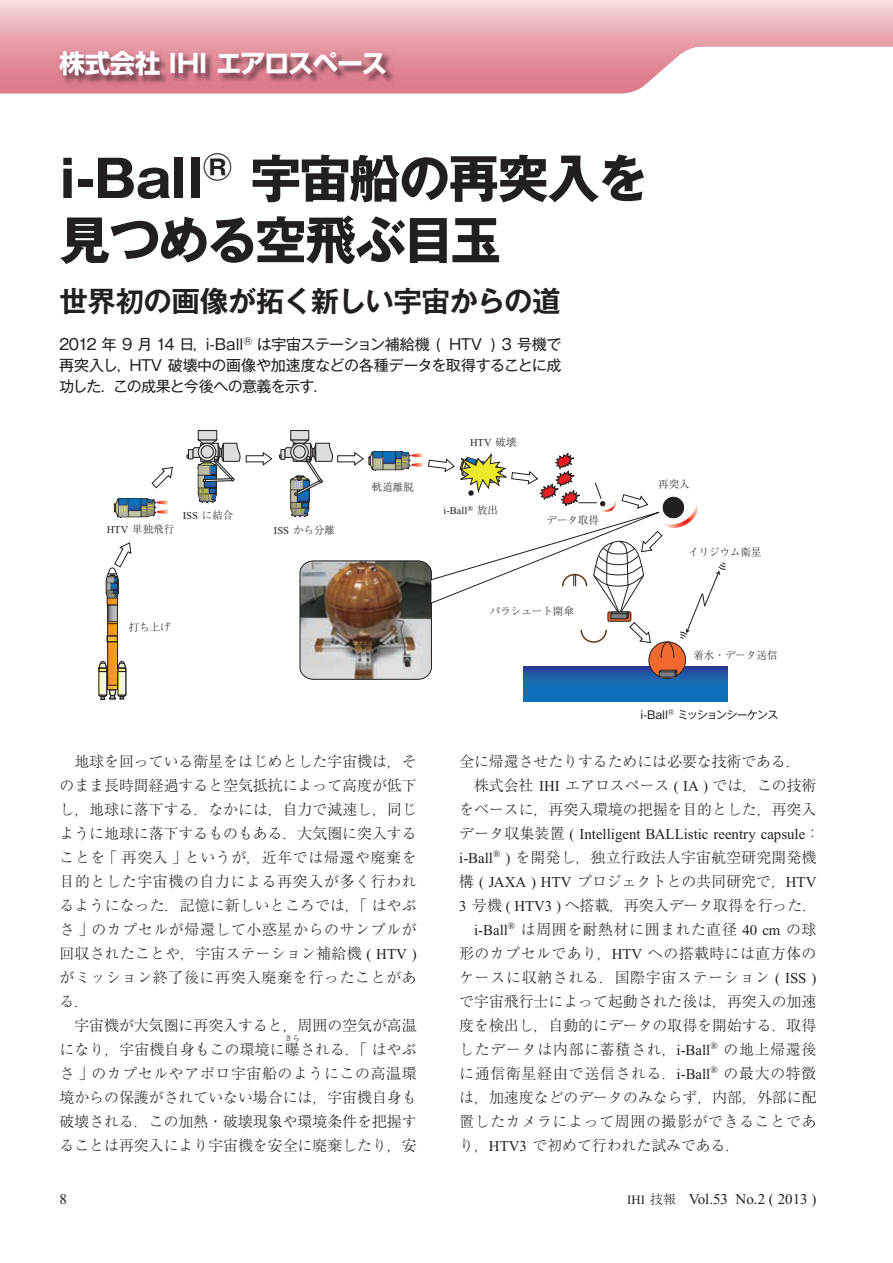
<style>
.page{position:relative;width:893px;height:1263px;background:#fff}
.page>*{position:absolute;margin:0;border:0;box-sizing:border-box;transform-origin:0 0}
.t1{font:700 51px/61.5px "Gothic MB101 Pro";letter-spacing:-.03em;color:#231f20}
.t2{font:700 28.5px "Gothic MB101 Pro De";letter-spacing:-.02em;color:#231f20}
.t3{font:700 25.5px "Shin Go Pro";letter-spacing:-.03em;color:#fff}
.t4{font:300 15px/24px "Ryumin Pro";letter-spacing:.005em;color:#231f20;text-align:justify}
.t5{font:15px/21px "Gothic MB101 Pro";letter-spacing:-.03em;color:#231f20;text-align:justify}
.t6{font:15px "Times New Roman";color:#231f20}
.t7{font:300 15px "Ryumin Pro";letter-spacing:.055em;color:#231f20}
.t8{font:300 15px "Ryumin Pro";letter-spacing:.05em;color:#231f20}
.t9{font:300 15px "Ryumin Pro";letter-spacing:.04em;color:#231f20}
.t10{font:300 15px "Ryumin Pro";letter-spacing:.035em;color:#231f20}
.t11{font:10.95px "Gothic MB101 Pro";letter-spacing:-.06em;color:#231f20}
.t12{font:300 10.5px "Ryumin Pro";color:#231f20}
.t13{font:10.5px "Times New Roman";color:#231f20}
.t14{font:300 7.5px "Ryumin Pro";color:#231f20}
.s1{font-family:"Times New Roman";font-weight:400}
.s2{font-family:"Ryumin Pro";font-weight:300}
.s3{font-size:12.75px}
.s4{font-family:"Ryumin Pro";font-weight:300;font-size:12.75px}
</style>
<div class="page">
<svg style="left:0;top:0;width:893px;height:94px;background:#ecb7bf"></svg>
<img style="left:59px;top:51px;width:336px;height:34px">
<div style="left:523px;top:667px;width:205px;height:34px;background:linear-gradient(to bottom,#2a4e9e,#067bc1)"></div>
<div style="left:649px;top:642px;width:37px;height:36px;background:#f2682e;border-radius:50%"></div>
<div style="left:648px;top:641px;width:38px;height:38px;border:1px solid #231f20;border-radius:50%"></div>
<svg style="left:660px;top:669px;width:18px;height:9px"></svg>
<div style="left:198px;top:430px;width:19px;height:10px;background:#dcdddf"></div>
<div style="left:198px;top:430px;width:19px;height:10px;border:1px solid #231f20"></div>
<div style="left:291px;top:430px;width:18px;height:10px;background:#dcdddf"></div>
<div style="left:290px;top:430px;width:19px;height:10px;border:1px solid #231f20"></div>
<svg style="left:114px;top:497px;width:54px;height:21px"></svg>
<svg style="left:109px;top:624px;width:7px;height:37px"></svg>
<div style="left:107px;top:621px;width:11px;height:69px;border:1px solid #231f20"></div>
<svg style="left:109px;top:637px;width:7px;height:3px"></svg>
<div style="left:107px;top:635px;width:11px;height:7px;border:1px solid #231f20"></div>
<svg style="left:109px;top:607px;width:7px;height:13px"></svg>
<div style="left:107px;top:605px;width:11px;height:17px;border:1px solid #231f20"></div>
<svg style="left:107px;top:621px;width:11px;height:3px"></svg>
<svg style="left:98px;top:661px;width:29px;height:39px"></svg>
<svg style="left:299px;top:659px;width:361px;height:21px"></svg>
<svg style="left:105px;top:542px;width:27px;height:63px"></svg>
<svg style="left:151px;top:466px;width:22px;height:23px"></svg>
<svg style="left:187px;top:439px;width:86px;height:64px"></svg>
<svg style="left:279px;top:439px;width:447px;height:220px"></svg>
<h3 class="t3" style="left:59px;top:44px;width:329px">株式会社 IHI エアロスペース</h3>
<h1 class="t1" style="left:59px;top:142px;width:591px">i-Ball<sup>®</sup> 宇宙船の再突入を見つめる空飛ぶ目玉</h1>
<h2 class="t2" style="left:59px;top:277px;width:503px">世界初の画像が拓く新しい宇宙からの道</h2>
<p class="t5" style="left:59px;top:331px;width:504px">2012 年 9 月 14 日，i-Ball<sup>®</sup> は宇宙ステーション補給機 ( HTV ) 3 号機で再突入し，HTV 破壊中の画像や加速度などの各種データを取得することに成功した．この成果と今後への意義を示す．</p>
<p class="t12" style="left:107px;top:521px;width:69px"><span class="s1">HTV</span> 単独飛行</p>
<p class="t13" style="left:183px;top:509px;width:52px">ISS <span class="s2">に結合</span></p>
<p class="t12" style="left:129px;top:619px;width:43px">打ち上げ</p>
<p class="t12" style="left:274px;top:522px;width:63px"><span class="s1">ISS</span> から分離</p>
<p class="t12" style="left:372px;top:479px;width:43px">軌道離脱</p>
<p class="t4" style="left:60px;top:748px;width:359px;text-indent:15px">地球を回っている衛星をはじめとした宇宙機は，そのまま長時間経過すると空気抵抗によって高度が低下し，地球に落下する．なかには，自力で減速し，同じように地球に落下するものもある．大気圏に突入することを「再突入」というが，近年では帰還や廃棄を目的とした宇宙機の自力による再突入が多く行われるようになった．記憶に新しいところでは，「はやぶさ」のカプセルが帰還して小惑星からのサンプルが回収されたことや，宇宙ステーション補給機 <span class="s1">( HTV )</span>がミッション終了後に再突入廃棄を行ったことがある．</p>
<p class="t4" style="left:60px;top:1012px;width:359px;text-align:right">宇宙機が大気圏に再突入すると，周囲の空気が高温になり，宇宙機自身もこの環境に曝される．「はやぶ</p>
<p class="t14" style="left:285px;top:1032px;width:16px">さら</p>
<p class="t4" style="left:60px;top:1060px;width:359px">さ」のカプセルやアポロ宇宙船のようにこの高温環境からの保護がされていない場合には，宇宙機自身も破壊される．この加熱・破壊現象や環境条件を把握することは再突入により宇宙機を安全に廃棄したり，安</p>
<p class="t13" style="left:470px;top:437px;width:48px">HTV <span class="s2">破壊</span></p>
<p class="t13" style="left:443px;top:504px;width:56px">i-Ball<sup>®</sup> <span class="s2">放出</span></p>
<p class="t12" style="left:547px;top:512px;width:54px">データ取得</p>
<p class="t12" style="left:490px;top:603px;width:85px">パラシュート開傘</p>
<p class="t12" style="left:658px;top:476px;width:33px">再突入</p>
<p class="t12" style="left:688px;top:544px;width:75px">イリジウム衛星</p>
<p class="t12" style="left:693px;top:647px;width:85px">着水・データ送信</p>
<p class="t11" style="left:641px;top:705px;width:139px">i-Ball<sup>®</sup> ミッションシーケンス</p>
<p class="t4" style="left:459px;top:748px;width:343px">全に帰還させたりするためには必要な技術である．</p>
<p class="t4" style="left:474px;top:772px;width:344px">株式会社 <span class="s1">IHI</span> エアロスペース <span class="s1">( IA )</span> では，この技術</p>
<p class="t4" style="left:459px;top:796px;width:359px">をベースに，再突入環境の把握を目的とした，再突入</p>
<p class="t6" style="left:459px;top:825px;width:362px"><span class="s2">データ収集装置</span> ( Intelligent BALListic reentry capsule<span class="s2">：</span></p>
<p class="t4" style="left:459px;top:844px;width:359px"><span class="s1">i-Ball</span><sup>®</sup> <span class="s1">)</span> を開発し，独立行政法人宇宙航空研究開発機</p>
<p class="t4" style="left:459px;top:868px;width:359px">構 <span class="s1">( JAXA ) HTV</span> プロジェクトとの共同研究で，<span class="s1">HTV</span></p>
<p class="t4" style="left:459px;top:892px;width:359px"><span class="s1">3</span> 号機 <span class="s1">( HTV3 )</span> へ搭載，再突入データ取得を行った．</p>
<p class="t9" style="left:474px;top:917px;width:344px"><span class="s1">i-Ball</span><sup>®</sup> は周囲を耐熱材に囲まれた直径 <span class="s1">40 cm</span> の球</p>
<p class="t10" style="left:459px;top:941px;width:359px">形のカプセルであり，<span class="s1">HTV</span> への搭載時には直方体の</p>
<p class="t8" style="left:459px;top:965px;width:359px">ケースに収納される．国際宇宙ステーション <span class="s1">( ISS )</span></p>
<p class="t4" style="left:459px;top:988px;width:359px">で宇宙飛行士によって起動された後は，再突入の加速</p>
<p class="t4" style="left:459px;top:1012px;width:359px">度を検出し，自動的にデータの取得を開始する．取得</p>
<p class="t7" style="left:459px;top:1037px;width:359px">したデータは内部に蓄積され，<span class="s1">i-Ball</span><sup>®</sup> の地上帰還後</p>
<p class="t7" style="left:459px;top:1061px;width:359px">に通信衛星経由で送信される．<span class="s1">i-Ball</span><sup>®</sup> の最大の特徴</p>
<p class="t4" style="left:459px;top:1084px;width:359px">は，加速度などのデータのみならず，内部，外部に配</p>
<p class="t8" style="left:459px;top:1109px;width:359px">置したカメラによって周囲の撮影ができることであ</p>
<p class="t4" style="left:459px;top:1132px;width:283px">り，<span class="s1">HTV3</span> で初めて行われた試みである．</p>
<p class="t6" style="left:60px;top:1191px;width:9px">8</p>
<p class="t6" style="left:627px;top:1191px;width:191px"><span class="s3">IHI</span> <span class="s4">技報　</span>Vol.53 No.2 ( 2013 )</p>
</div>
